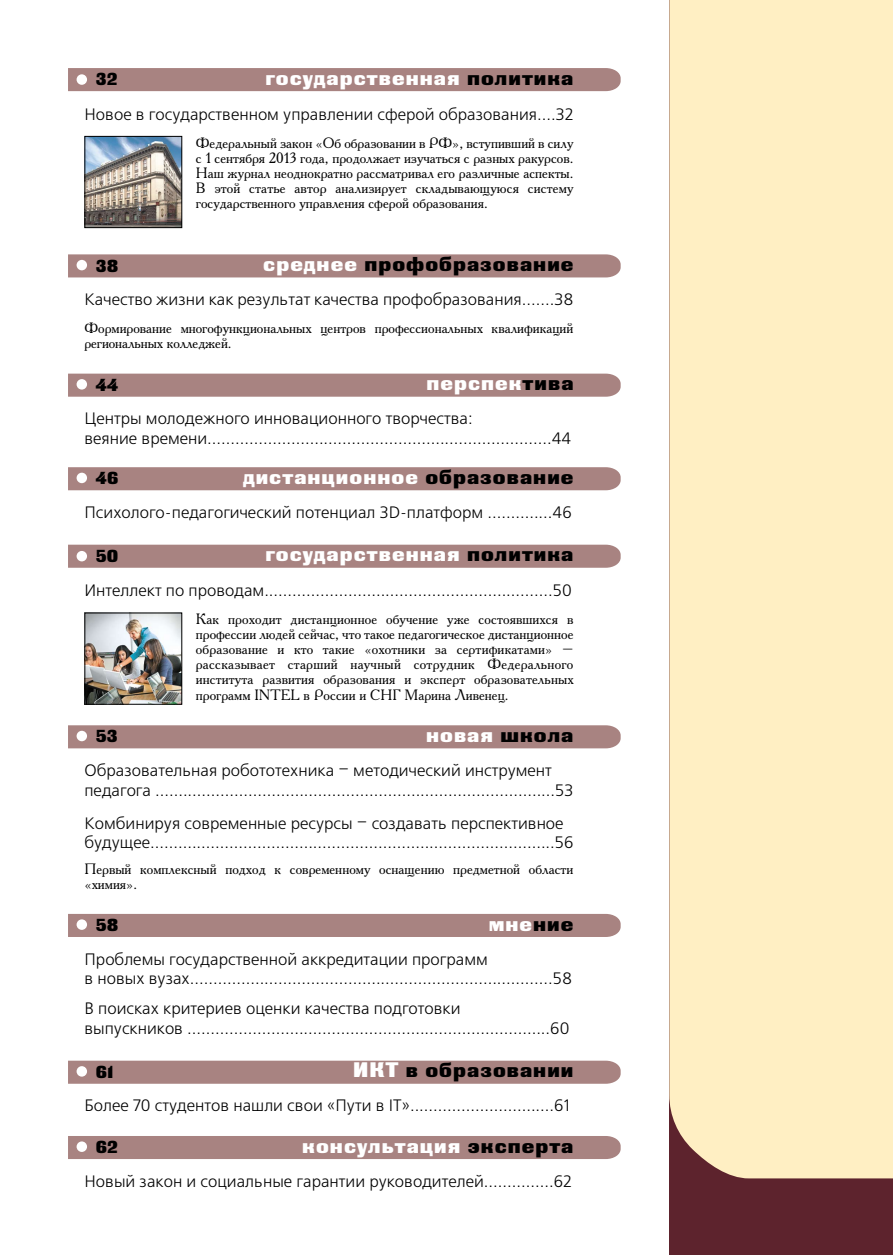
<style>
.page{position:relative;width:893px;height:1255px;background:#fff}
.page>*{position:absolute;margin:0;border:0;box-sizing:border-box;transform-origin:0 0}
.t1{font:21px "Black Grotesk C";letter-spacing:.05em;color:#fff}
.t2{font:21px "Black Grotesk C";letter-spacing:.05em;color:#000}
.t3{font:17.4px "Black Grotesk C";color:#000}
.t4{font:16.5px/19.5px "Free Set C";color:#000}
.t5{font:15px/15px "Academy C";color:#000}
.s1{color:#000}
.s2{color:#fff}
</style>
<div class="page">
<div style="left:68px;top:68px;width:553px;height:23px;background:#a88381"></div>
<div style="left:68px;top:544px;width:553px;height:23px;background:#a88381"></div>
<div style="left:670px;top:0;width:223px;height:1254px;background:#5d232d"></div>
<div style="left:669px;top:0;width:224px;height:1178px;background:#ffefc3"></div>
<div style="left:68px;top:254px;width:553px;height:23px;background:#a88381"></div>
<div style="left:68px;top:373px;width:553px;height:23px;background:#a88381"></div>
<div style="left:68px;top:467px;width:553px;height:23px;background:#a88381"></div>
<div style="left:68px;top:1060px;width:553px;height:23px;background:#a88381"></div>
<div style="left:68px;top:1136px;width:553px;height:22px;background:#a88381"></div>
<div style="left:68px;top:725px;width:553px;height:23px;background:#a88381"></div>
<div style="left:68px;top:913px;width:553px;height:23px;background:#a88381"></div>
<div style="left:77px;top:260px;width:10px;height:10px;background:#fff;border-radius:50%"></div>
<div style="left:77px;top:379px;width:10px;height:10px;background:#fff;border-radius:50%"></div>
<div style="left:77px;top:472px;width:10px;height:11px;background:#fff;border-radius:50%"></div>
<div style="left:77px;top:1066px;width:10px;height:10px;background:#fff;border-radius:50%"></div>
<div style="left:77px;top:1141px;width:10px;height:10px;background:#fff;border-radius:50%"></div>
<div style="left:77px;top:730px;width:10px;height:11px;background:#fff;border-radius:50%"></div>
<div style="left:77px;top:919px;width:10px;height:10px;background:#fff;border-radius:50%"></div>
<div style="left:77px;top:74px;width:10px;height:11px;background:#fff;border-radius:50%"></div>
<div style="left:77px;top:551px;width:10px;height:10px;background:#fff;border-radius:50%"></div>
<img style="left:86px;top:138px;width:94px;height:88px">
<div style="left:84px;top:136px;width:98px;height:92px;border:1px solid #000"></div>
<img style="left:86px;top:614px;width:94px;height:88px">
<div style="left:84px;top:612px;width:98px;height:92px;border:1px solid #000"></div>
<p class="t3" style="left:96px;top:69px;width:23px">32</p>
<p class="t1" style="left:265px;top:65px;width:310px">государственная <span class="s1">политика</span></p>
<p class="t4" style="left:84px;top:105px;width:490px">Новое в государственном управлении сферой образования....32</p>
<p class="t3" style="left:96px;top:255px;width:24px">38</p>
<p class="t5" style="left:196px;top:135px;width:379px;text-align:justify">Федеральный закон «Об образовании в РФ», вступивший в силу с 1 сентября 2013 года, продолжает изучаться с разных ракурсов.<br>Наш журнал неоднократно рассматривал его различные аспекты.<br>В этой статье автор анализирует складывающуюся систему государственного управления сферой образования.</p>
<p class="t2" style="left:263px;top:251px;width:312px"><span class="s2">среднее</span> профобразование</p>
<p class="t4" style="left:84px;top:290px;width:490px">Качество жизни как результат качества профобразования.......38</p>
<p class="t5" style="left:84px;top:320px;width:490px">Формирование многофункциональных центров профессиональных квалификаций региональных колледжей.</p>
<p class="t3" style="left:96px;top:374px;width:24px">44</p>
<p class="t1" style="left:426px;top:370px;width:148px">перспек<span class="s1">тива</span></p>
<p class="t4" style="left:84px;top:409px;width:488px">Центры молодежного инновационного творчества:<br>веяние времени..........................................................................44</p>
<p class="t3" style="left:96px;top:468px;width:24px">46</p>
<p class="t1" style="left:243px;top:464px;width:332px">дистанционное <span class="s1">образование</span></p>
<p class="t4" style="left:84px;top:503px;width:489px">Психолого-педагогический потенциал 3D-платформ ..............46</p>
<p class="t3" style="left:96px;top:545px;width:24px">50</p>
<p class="t1" style="left:265px;top:541px;width:310px">государственная <span class="s1">политика</span></p>
<p class="t4" style="left:84px;top:581px;width:489px">Интеллект по проводам..............................................................50</p>
<p class="t3" style="left:96px;top:726px;width:23px">53</p>
<p class="t5" style="left:196px;top:611px;width:379px;text-align:justify">Как проходит дистанционное обучение уже состоявшихся в профессии людей сейчас, что такое педагогическое дистанционное образование и кто такие «охотники за сертификатами» – рассказывает старший научный сотрудник Федерального института развития образования и эксперт образовательных программ INTEL в России и СНГ Марина Ливенец.</p>
<p class="t1" style="left:426px;top:722px;width:149px">новая <span class="s1">школа</span></p>
<p class="t4" style="left:84px;top:761px;width:490px">Образовательная робототехника – методический инструмент педагога ......................................................................................53</p>
<p class="t4" style="left:84px;top:814px;width:491px">Комбинируя современные ресурсы – создавать перспективное будущее.......................................................................................56</p>
<p class="t5" style="left:84px;top:861px;width:490px">Первый комплексный подход к современному оснащению предметной области «химия».</p>
<p class="t3" style="left:96px;top:914px;width:24px">58</p>
<p class="t1" style="left:489px;top:910px;width:86px">мне<span class="s1">ние</span></p>
<p class="t4" style="left:84px;top:949px;width:489px">Проблемы государственной аккредитации программ<br>в новых вузах..............................................................................58</p>
<p class="t4" style="left:84px;top:999px;width:486px">В поисках критериев оценки качества подготовки<br>выпускников ..............................................................................60</p>
<p class="t3" style="left:96px;top:1061px;width:19px">61</p>
<p class="t2" style="left:353px;top:1057px;width:222px"><span class="s2">ИКТ</span> в образовании</p>
<p class="t4" style="left:84px;top:1096px;width:487px">Более 70 студентов нашли свои «Пути в IT»...............................61</p>
<p class="t3" style="left:96px;top:1136px;width:24px">62</p>
<p class="t1" style="left:302px;top:1132px;width:273px">консультация <span class="s1">эксперта</span></p>
<p class="t4" style="left:84px;top:1171px;width:489px">Новый закон и социальные гарантии руководителей...............62</p>
</div>
